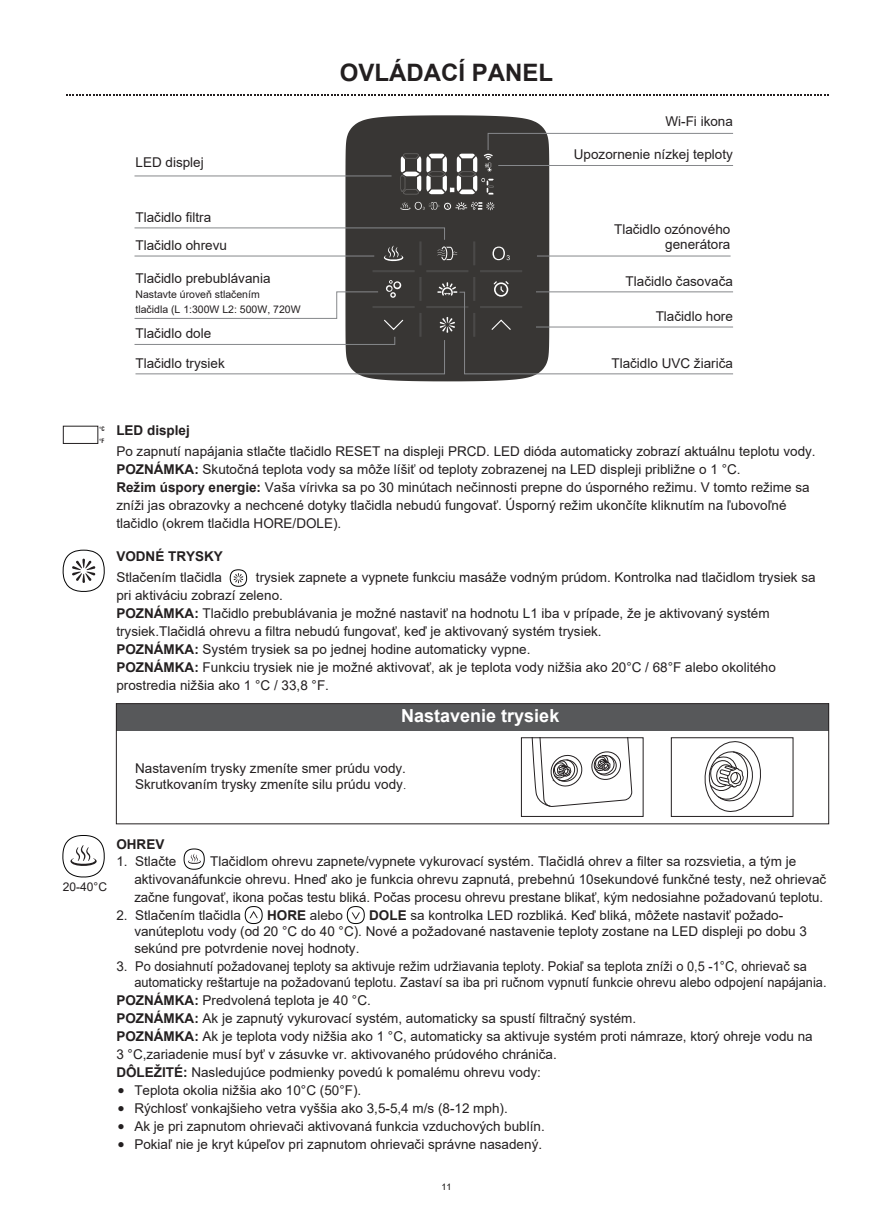
<style>
.page{position:relative;width:893px;height:1212px;background:#fff}
.page>*{position:absolute;margin:0;border:0;box-sizing:border-box;transform-origin:0 0}
.t1{font:700 24px "Arial";color:#231f20}
.t2{font:700 18px "Arial";color:#fff}
.t3{font:13.5px/18px "Arial";color:#231f20}
.t4{font:700 13.5px "Arial";color:#231f20}
.t5{font:12px/18px "Arial";color:#231f20;text-align:justify}
.t6{font:10.5px/15px "Arial";color:#231f20}
.t7{font:9px "Arial";color:#100e0d}
.t8{font:700 condensed 6px/12px "Swiss 721 BT";color:#231f20}
.s1{font-weight:700}
.s2{font-family:"Adobe Song Std";font-weight:300}
</style>
<div class="page">
<div style="left:345px;top:115px;width:204px;height:266px;background:#383634"></div>
<svg style="left:400px;top:202px;width:94px;height:9px"></svg>
<svg style="left:492px;top:247px;width:18px;height:13px"></svg>
<hr style="left:480px;top:270px;width:42px;height:2px;background:#989b9e">
<hr style="left:473px;top:241px;width:2px;height:24px;background:#989b9e">
<hr style="left:473px;top:277px;width:2px;height:24px;background:#989b9e">
<hr style="left:426px;top:270px;width:42px;height:2px;background:#989b9e">
<hr style="left:372px;top:270px;width:43px;height:2px;background:#989b9e">
<hr style="left:419px;top:241px;width:3px;height:24px;background:#989b9e">
<hr style="left:419px;top:277px;width:3px;height:24px;background:#989b9e">
<div style="left:116px;top:703px;width:713px;height:27px;background:#57585a"></div>
<div style="left:116px;top:703px;width:713px;height:121px;border:1px solid #231f20"></div>
<svg style="left:66px;top:94px;width:763px;height:1px"></svg>
<hr style="left:134px;top:176px;width:258px;height:1px;background:#86888b">
<hr style="left:537px;top:256px;width:194px;height:1px;background:#86888b">
<div style="left:63px;top:426px;width:35px;height:18px;border:1px solid #231f20"></div>
<svg style="left:63px;top:549px;width:41px;height:43px"></svg>
<svg style="left:230px;top:569px;width:17px;height:18px"></svg>
<svg style="left:245px;top:906px;width:18px;height:18px"></svg>
<svg style="left:347px;top:906px;width:18px;height:18px"></svg>
<svg style="left:531px;top:739px;width:101px;height:68px"></svg>
<div style="left:521px;top:737px;width:122px;height:80px;border:1px solid #231f20"></div>
<div style="left:671px;top:737px;width:122px;height:80px;border:1px solid #231f20"></div>
<svg style="left:134px;top:227px;width:323px;height:36px"></svg>
<svg style="left:62px;top:835px;width:43px;height:42px"></svg>
<svg style="left:184px;top:848px;width:21px;height:22px"></svg>
<svg style="left:401px;top:133px;width:332px;height:62px"></svg>
<svg style="left:704px;top:741px;width:57px;height:71px"></svg>
<svg style="left:134px;top:280px;width:599px;height:95px"></svg>
<p class="t3" style="left:135px;top:153px;width:70px">LED displej</p>
<p class="t3" style="left:135px;top:208px;width:77px">Tlačidlo filtra</p>
<p class="t3" style="left:135px;top:236px;width:93px">Tlačidlo ohrevu</p>
<p class="t3" style="left:135px;top:269px;width:137px">Tlačidlo prebublávania</p>
<p class="t6" style="left:135px;top:286px;width:167px">Nastavte úroveň stlačením<br>tlačidla (L 1:300W L2: 500W, 720W</p>
<p class="t3" style="left:135px;top:324px;width:77px">Tlačidlo dole</p>
<h1 class="t1" style="left:340px;top:55px;width:215px">OVLÁDACÍ PANEL</h1>
<p class="t3" style="left:665px;top:112px;width:69px">Wi-Fi ikona</p>
<p class="t3" style="left:574px;top:145px;width:161px">Upozornenie nízkej teploty</p>
<p class="t3" style="left:614px;top:222px;width:118px;line-height:15px;text-align:right">Tlačidlo ozónového generátora</p>
<p class="t3" style="left:626px;top:272px;width:109px">Tlačidlo časovača</p>
<p class="t3" style="left:656px;top:307px;width:79px">Tlačidlo hore</p>
<p class="t3" style="left:135px;top:354px;width:91px">Tlačidlo trysiek</p>
<p class="t3" style="left:611px;top:354px;width:123px">Tlačidlo UVC žiariča</p>
<p class="t8" style="left:100px;top:423px;width:7px">°C °F</p>
<p class="t4" style="left:116px;top:421px;width:75px">LED displej</p>
<p class="t3" style="left:116px;top:442px;width:701px">Po zapnutí napájania stlačte tlačidlo RESET na displeji PRCD. LED dióda automaticky zobrazí aktuálnu teplotu vody.<br><span class="s1">POZNÁMKA:</span> Skutočná teplota vody sa môže líšiť od teploty zobrazenej na LED displeji približne o 1 °C.<br><span class="s1">Režim úspory energie:</span> Vaša vírivka sa po 30 minútach nečinnosti prepne do úsporného režimu. V tomto režime sa zníži jas obrazovky a nechcené dotyky tlačidla nebudú fungovať. Úsporný režim ukončíte kliknutím na ľubovoľné tlačidlo (okrem tlačidla HORE/DOLE).</p>
<p class="t4" style="left:116px;top:547px;width:108px">VODNÉ TRYSKY</p>
<p class="t3" style="left:116px;top:568px;width:107px">Stlačením tlačidla</p>
<p class="t3" style="left:116px;top:568px;width:701px;text-indent:140px">trysiek zapnete a vypnete funkciu masáže vodným prúdom. Kontrolka nad tlačidlom trysiek sa pri aktiváciu zobrazí zeleno.<br><span class="s1">POZNÁMKA:</span> Tlačidlo prebublávania je možné nastaviť na hodnotu L1 iba v prípade, že je aktivovaný systém trysiek.Tlačidlá ohrevu a filtra nebudú fungovať, keď je aktivovaný systém trysiek.<br><span class="s1">POZNÁMKA:</span> Systém trysiek sa po jednej hodine automaticky vypne.<br><span class="s1">POZNÁMKA:</span> Funkciu trysiek nie je možné aktivovať, ak je teplota vody nižšia ako 20°C / 68°F alebo okolitého prostredia nižšia ako 1 °C / 33,8 °F.</p>
<h2 class="t2" style="left:401px;top:703px;width:160px">Nastavenie trysiek</h2>
<p class="t3" style="left:135px;top:759px;width:273px;line-height:16.5px">Nastavením trysky zmeníte smer prúdu vody.<br>Skrutkovaním trysky zmeníte silu prúdu vody<span class="s2">.</span></p>
<p class="t5" style="left:63px;top:878px;width:46px">20-40°C</p>
<p class="t4" style="left:116px;top:835px;width:50px">OHREV</p>
<p class="t3" style="left:116px;top:852px;width:62px">1. Stlačte</p>
<p class="t3" style="left:134px;top:852px;width:693px;text-indent:76px">Tlačidlom ohrevu zapnete/vypnete vykurovací systém. Tlačidlá ohrev a filter sa rozsvietia, a tým je aktivovanáfunkcie ohrevu. Hneď ako je funkcia ohrevu zapnutá, prebehnú 10sekundové funkčné testy, než ohrievač začne fungovať, ikona počas testu bliká. Počas procesu ohrevu prestane blikať, kým nedosiahne požadovanú teplotu.</p>
<p class="t3" style="left:116px;top:906px;width:126px">2. Stlačením tlačidla</p>
<p class="t3" style="left:267px;top:906px;width:77px"><span class="s1">HORE</span> alebo</p>
<p class="t3" style="left:134px;top:907px;width:674px;line-height:16.5px;text-indent:235px"><span class="s1">DOLE</span> sa kontrolka LED rozbliká. Keď bliká, môžete nastaviť požado&shy;vanúteplotu vody (od 20 °C do 40 °C). Nové a požadované nastavenie teploty zostane na LED displeji po dobu 3 sekúnd pre potvrdenie novej hodnoty.</p>
<p class="t3" style="left:134px;top:958px;width:694px;line-height:16.5px;text-indent:-18px">3. Po dosiahnutí požadovanej teploty sa aktivuje režim udržiavania teploty. Pokiaľ sa teplota zníži o 0,5 -1°C, ohrievač sa automaticky reštartuje na požadovanú teplotu. Zastaví sa iba pri ručnom vypnutí funkcie ohrevu alebo odpojení napájania.</p>
<p class="t3" style="left:116px;top:991px;width:256px"><span class="s1">POZNÁMKA:</span> Predvolená teplota je 40 °C.</p>
<p class="t3" style="left:116px;top:1009px;width:521px"><span class="s1">POZNÁMKA:</span> Ak je zapnutý vykurovací systém, automaticky sa spustí filtračný systém.</p>
<p class="t3" style="left:116px;top:1027px;width:698px"><span class="s1">POZNÁMKA:</span> Ak je teplota vody nižšia ako 1 °C, automaticky sa aktivuje systém proti námraze, ktorý ohreje vodu na</p>
<p class="t3" style="left:116px;top:1045px;width:442px">3 °C,zariadenie musí byť v zásuvke vr. aktivovaného prúdového chrániča.</p>
<p class="t3" style="left:116px;top:1063px;width:426px"><span class="s1">DÔLEŽITÉ:</span> Nasledujúce podmienky povedú k pomalému ohrevu vody:</p>
<p class="t3" style="left:134px;top:1081px;width:228px">Teplota okolia nižšia ako 10°C (50°F).</p>
<p class="t3" style="left:134px;top:1099px;width:375px">Rýchlosť vonkajšieho vetra vyššia ako 3,5-5,4 m/s (8-12 mph).</p>
<p class="t3" style="left:134px;top:1117px;width:412px">Ak je pri zapnutom ohrievači aktivovaná funkcia vzduchových bublín.</p>
<p class="t3" style="left:134px;top:1135px;width:409px">Pokiaľ nie je kryt kúpeľov pri zapnutom ohrievači správne nasadený.</p>
<p class="t5" style="left:118px;top:1081px;width:9px">● ● ● ●</p>
<p class="t7" style="left:441px;top:1180px;width:12px">11</p>
</div>
